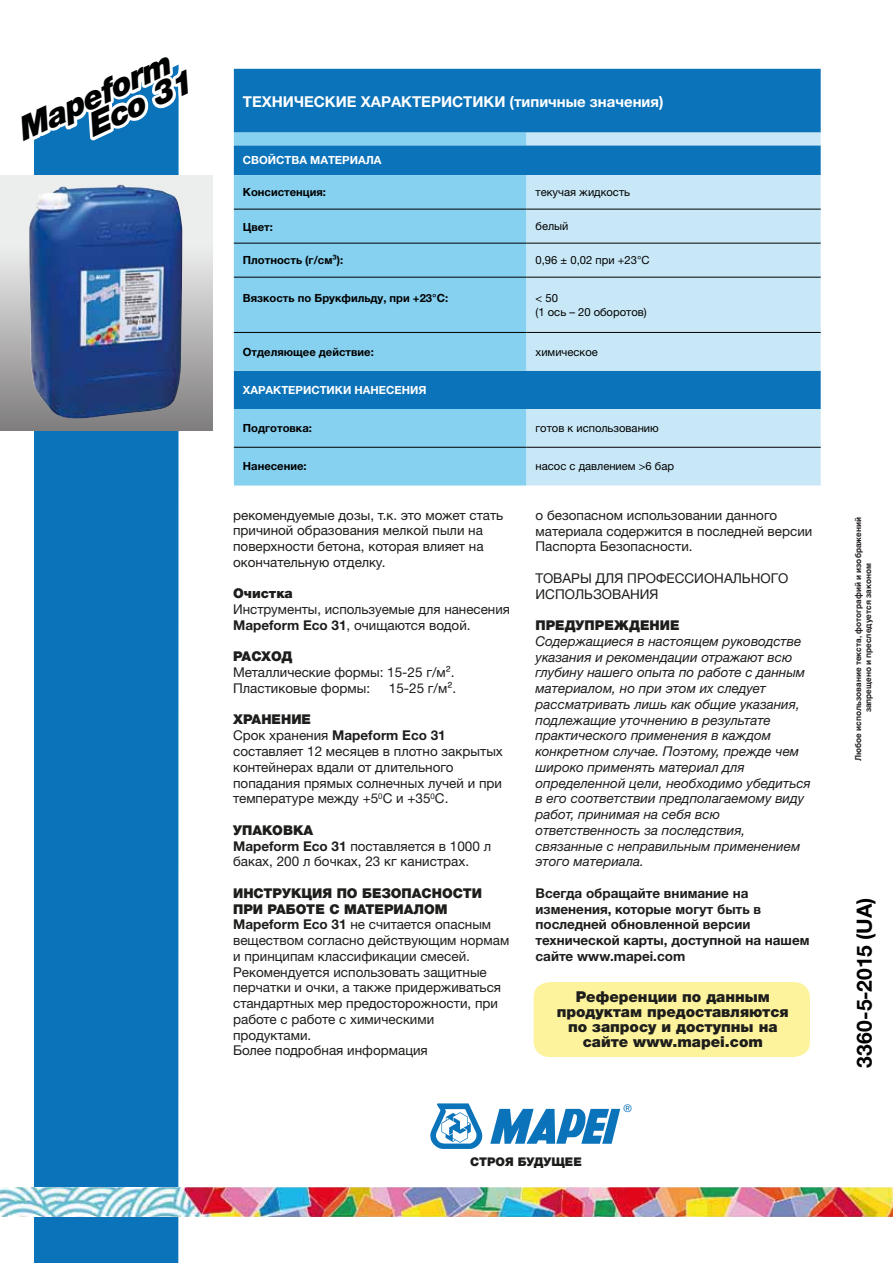
<style>
.page{position:relative;width:893px;height:1263px;background:#fff}
.page>*{position:absolute;margin:0;border:0;box-sizing:border-box;transform-origin:0 0}
.t1{font:italic 900 32.1px/25.7px "Helvetica Neue LTW1 G";color:#000101}
.t2{font:700 21px "Helvetica Neue LTW1 G";letter-spacing:.015em;color:#000101}
.t3{font:900 15px/15px "Helvetica Neue LTW1 G";color:#1d1d1b;text-align:center}
.t4{font:700 15px "Helvetica Neue LTW1 G";color:#fff}
.t5{font:13.5px/15.8px "Helvetica Neue LTW1 G";color:#1d1d1b}
.t6{font:italic 13.5px/15.8px "Helvetica Neue LTW1 G";color:#1d1d1b}
.t7{font:700 13.5px/15.8px "Helvetica Neue LTW1 G";color:#1d1d1b}
.t8{font:900 13.5px "Helvetica Neue LTW1 G";color:#1d1d1b}
.t9{font:900 12px "Helvetica Neue LTW1 G";color:#1d1d1b}
.t10{font:11.25px/13.5px "Helvetica Neue LTW1 G";color:#000101}
.t11{font:700 11.25px "Helvetica Neue LTW1 G";color:#000101}
.t12{font:700 11.25px "Helvetica Neue LTW1 G";color:#fff}
.t13{font:10.5px "Helvetica Neue LTW1 G";color:#0b73ba}
.t14{font:700 8.25px/9.9px "Helvetica";color:#231f20;text-align:center}
.s1{font-weight:700}
.s2{font-weight:900}
</style>
<div class="page">
<div style="left:34px;top:430px;width:145px;height:833px;background:#0b73ba"></div>
<img style="left:0;top:1187px;width:893px;height:30px">
<svg style="left:34px;top:64px;width:145px;height:111px"></svg>
<svg style="left:490px;top:1109px;width:130px;height:35px"></svg>
<svg style="left:430px;top:1103px;width:52px;height:46px"></svg>
<div style="left:234px;top:69px;width:587px;height:64px;background:#0b73ba"></div>
<svg style="left:234px;top:133px;width:292px;height:352px;background:#6dbde4"></svg>
<svg style="left:526px;top:133px;width:295px;height:352px;background:#a3d0ea"></svg>
<hr style="left:234px;top:209px;width:292px;height:1px;background:#000101">
<hr style="left:526px;top:209px;width:295px;height:1px;background:#000101">
<hr style="left:234px;top:243px;width:292px;height:1px;background:#000101">
<hr style="left:526px;top:243px;width:295px;height:1px;background:#000101">
<hr style="left:234px;top:277px;width:292px;height:1px;background:#000101">
<hr style="left:526px;top:277px;width:295px;height:1px;background:#000101">
<hr style="left:234px;top:332px;width:292px;height:1px;background:#000101">
<hr style="left:526px;top:332px;width:295px;height:1px;background:#000101">
<hr style="left:234px;top:447px;width:292px;height:1px;background:#000101">
<hr style="left:526px;top:447px;width:295px;height:1px;background:#000101">
<svg style="left:0;top:175px;width:213px;height:255px;background:#c1c1c1"></svg>
<img style="left:29px;top:185px;width:154px;height:234px">
<div style="left:534px;top:982px;width:276px;height:75px;background:#fdf39d"></div>
<h1 class="t1" style="left:73px;top:92px;width:114px;text-indent:-65px;rotate:-25deg">Mapeform<br>Eco 31</h1>
<p class="t4" style="left:243px;top:93px;width:422px">ТЕХНИЧЕСКИЕ ХАРАКТЕРИСТИКИ (типичные значения)</p>
<p class="t12" style="left:243px;top:153px;width:140px">СВОЙСТВА МАТЕРИАЛА</p>
<p class="t11" style="left:243px;top:185px;width:85px">Консистенция:</p>
<p class="t11" style="left:243px;top:220px;width:32px">Цвет:</p>
<p class="t10" style="left:535px;top:185px;width:96px">текучая жидкость</p>
<p class="t10" style="left:535px;top:219px;width:34px">белый</p>
<p class="t11" style="left:243px;top:253px;width:102px">Плотность (г/см³):</p>
<p class="t10" style="left:535px;top:253px;width:116px">0,96 ± 0,02 при +23°C</p>
<p class="t11" style="left:243px;top:291px;width:207px">Вязкость по Брукфильду, при +23°C:</p>
<p class="t10" style="left:535px;top:291px;width:113px">&lt; 50<br>(1 ось – 20 оборотов)</p>
<p class="t11" style="left:243px;top:345px;width:132px">Отделяющее действие:</p>
<p class="t10" style="left:535px;top:345px;width:64px">химическое</p>
<p class="t12" style="left:243px;top:383px;width:185px">ХАРАКТЕРИСТИКИ НАНЕСЕНИЯ</p>
<p class="t11" style="left:243px;top:421px;width:71px">Подготовка:</p>
<p class="t10" style="left:535px;top:421px;width:125px">готов к использованию</p>
<p class="t11" style="left:243px;top:459px;width:65px">Нанесение:</p>
<p class="t10" style="left:535px;top:460px;width:140px">насос с давлением &gt;6 бар</p>
<p class="t5" style="left:233px;top:507px;width:272px">рекомендуемые дозы, т.к. это может стать причиной образования мелкой пыли на поверхности бетона, которая влияет на окончательную отделку.</p>
<p class="t8" style="left:233px;top:585px;width:61px">Очистка</p>
<p class="t5" style="left:233px;top:601px;width:278px">Инструменты, используемые для нанесения<br><span class="s1">Mapeform Eco 31</span>, очищаются водой.</p>
<p class="t8" style="left:233px;top:648px;width:61px">РАСХОД</p>
<p class="t5" style="left:233px;top:664px;width:223px">Металлические формы: 15-25 г/м².<br>Пластиковые формы:</p>
<p class="t5" style="left:389px;top:680px;width:69px">15-25 г/м².</p>
<p class="t5" style="left:233px;top:712px;width:271px"><span class="s2">ХРАНЕНИЕ<br></span>Срок хранения <span class="s1">Mapeform Eco 31 </span>составляет 12 месяцев в плотно закрытых контейнерах вдали от длительного попадания прямых солнечных лучей и при температуре между +5<sup>0</sup>С и +35<sup>0</sup>С.</p>
<p class="t5" style="left:233px;top:822px;width:259px"><span class="s2">УПАКОВКА<br></span><span class="s1">Mapeform Eco 31</span> поставляется в 1000 л баках, 200 л бочках, 23 кг канистрах.</p>
<p class="t5" style="left:233px;top:885px;width:278px"><span class="s2">ИНСТРУКЦИЯ ПО БЕЗОПАСНОСТИ<br>ПРИ РАБОТЕ С МАТЕРИАЛОМ<br></span><span class="s1">Mapeform Eco 31</span> не считается опасным веществом согласно действующим нормам и принципам классификации смесей.<br>Рекомендуется использовать защитные перчатки и очки, а также придерживаться стандартных мер предосторожности, при работе с работе с химическими продуктами.<br>Более подробная информация</p>
<p class="t5" style="left:535px;top:507px;width:278px">о безопасном использовании данного материала содержится в последней версии<br>Паспорта Безопасности.</p>
<p class="t5" style="left:535px;top:570px;width:254px">ТОВАРЫ ДЛЯ ПРОФЕССИОНАЛЬНОГО<br>ИСПОЛЬЗОВАНИЯ</p>
<p class="t8" style="left:535px;top:617px;width:145px">ПРЕДУПРЕЖДЕНИЕ</p>
<p class="t6" style="left:535px;top:633px;width:277px">Содержащиеся в настоящем руководстве указания и рекомендации отражают всю глубину нашего опыта по работе с данным материалом, но при этом их следует рассматривать лишь как общие указания, подлежащие уточнению в результате практического применения в каждом конкретном случае. Поэтому, прежде чем широко применять материал для определенной цели, необходимо убедиться в его соответствии предполагаемому виду работ, принимая на себя всю ответственность за последствия, связанные с неправильным применением этого материала.</p>
<p class="t7" style="left:535px;top:885px;width:275px">Всегда обращайте внимание на изменения, которые могут быть в последней обновленной версии технической карты, доступной на нашем сайте www.mapei.com</p>
<p class="t3" style="left:557px;top:989px;width:233px">Референции по данным продуктам предоставляются по запросу и доступны на сайте www.mapei.com</p>
<p class="t13" style="left:624px;top:1102px;width:10px">®</p>
<p class="t9" style="left:470px;top:1154px;width:113px">СТРОЯ БУДУЩЕЕ</p>
<p class="t14" style="left:853px;top:761px;width:245px;rotate:-90deg">Любое использование текста, фотографий и изображений запрещено и преследуется законом</p>
<h2 class="t2" style="left:851px;top:1068px;width:172px;rotate:-90deg">3360-5-2015 (UA)</h2>
</div>
